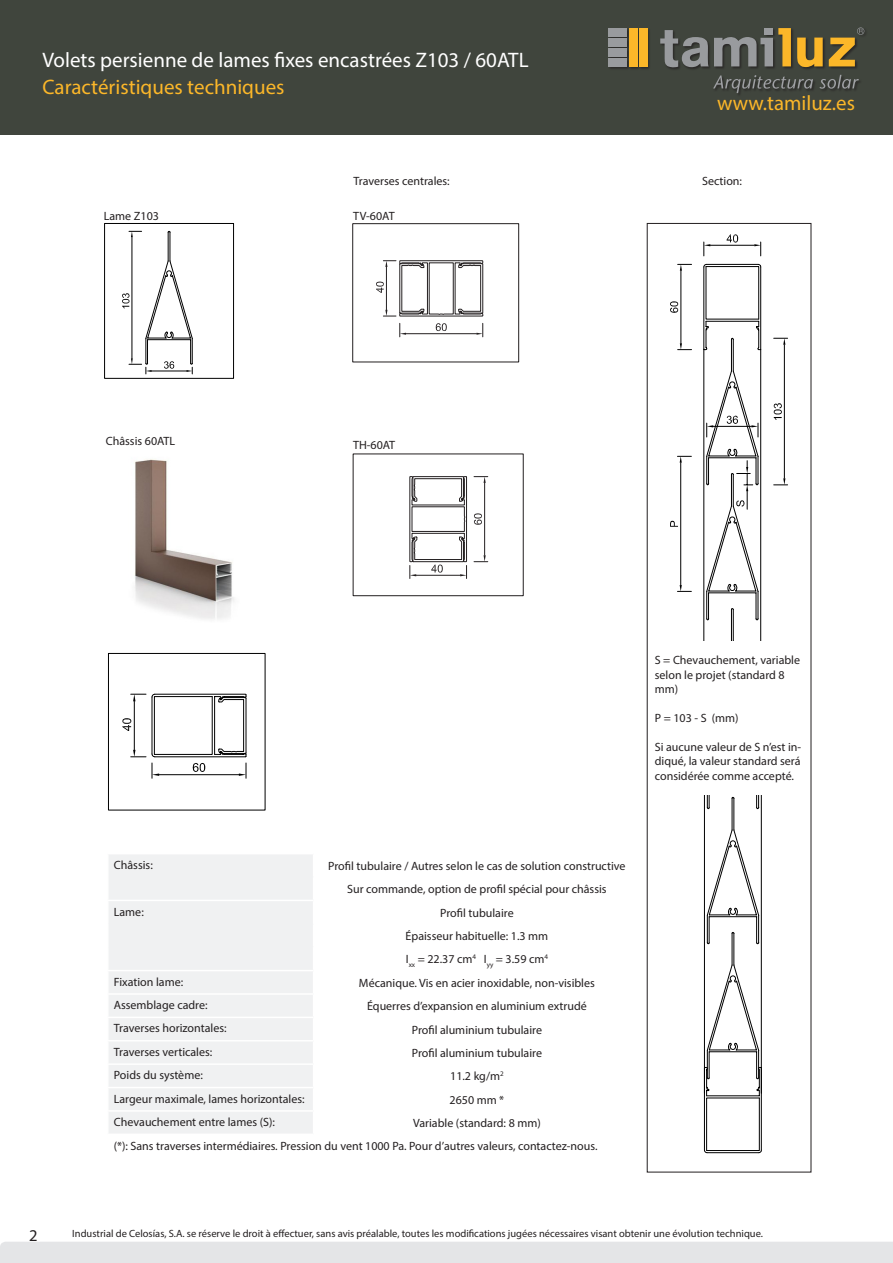
<style>
.page{position:relative;width:893px;height:1263px;background:#fff}
.page>*{position:absolute;margin:0;border:0;box-sizing:border-box;transform-origin:0 0}
.t1{font:21px "Myriad Pro";color:#fff}
.t2{font:21px "Myriad Pro";color:#fcb729}
.t3{font:20.85px "Myriad Pro";color:#fcb729}
.t4{font:16.5px "Myriad Pro";color:#231f20}
.t5{font:12px/14.4px "Myriad Pro";color:#231f20}
.t6{font:10.5px "Myriad Pro";color:#231f20}
</style>
<div class="page">
<div style="left:0;top:0;width:893px;height:135px;background:#40453d"></div>
<div style="left:0;top:1242px;width:893px;height:21px;background:#e4e5e7"></div>
<svg style="left:104px;top:223px;width:131px;height:156px"></svg>
<div style="left:109px;top:855px;width:204px;height:278px;background:#f0f1f2"></div>
<hr style="left:107px;top:900px;width:207px;height:1px;background:#fff">
<hr style="left:107px;top:970px;width:207px;height:1px;background:#fff">
<hr style="left:107px;top:993px;width:207px;height:2px;background:#fff">
<hr style="left:107px;top:1017px;width:207px;height:1px;background:#fff">
<hr style="left:107px;top:1040px;width:207px;height:1px;background:#fff">
<hr style="left:107px;top:1063px;width:207px;height:2px;background:#fff">
<hr style="left:107px;top:1087px;width:207px;height:1px;background:#fff">
<hr style="left:107px;top:1110px;width:207px;height:2px;background:#fff">
<div style="left:608px;top:27px;width:260px;height:70px;background:#231f20;opacity:.75"></div>
<svg style="left:713px;top:75px;width:100px;height:18px"></svg>
<svg style="left:819px;top:75px;width:40px;height:14px"></svg>
<div style="left:609px;top:58px;width:18px;height:9px;background:#999b9e"></div>
<div style="left:609px;top:28px;width:18px;height:9px;background:#999b9e"></div>
<div style="left:609px;top:38px;width:18px;height:9px;background:#999b9e"></div>
<div style="left:609px;top:48px;width:18px;height:9px;background:#999b9e"></div>
<div style="left:629px;top:28px;width:8px;height:39px;background:#fcb729"></div>
<div style="left:639px;top:28px;width:9px;height:39px;background:#fcb729"></div>
<svg style="left:829px;top:27px;width:35px;height:39px"></svg>
<svg style="left:797px;top:38px;width:26px;height:29px"></svg>
<svg style="left:660px;top:28px;width:131px;height:40px"></svg>
<div style="left:765px;top:28px;width:8px;height:7px;background:#999b9e"></div>
<img style="left:135px;top:459px;width:99px;height:160px">
<svg style="left:108px;top:652px;width:158px;height:159px"></svg>
<svg style="left:352px;top:223px;width:168px;height:140px"></svg>
<svg style="left:352px;top:453px;width:172px;height:144px"></svg>
<svg style="left:670px;top:223px;width:142px;height:417px"></svg>
<svg style="left:703px;top:795px;width:109px;height:363px"></svg>
<p class="t1" style="left:43px;top:47px;width:488px">Volets persienne de lames fixes encastrées Z103 / 60ATL</p>
<p class="t2" style="left:43px;top:74px;width:244px">Caractéristiques techniques</p>
<p class="t3" style="left:717px;top:90px;width:139px">www.tamiluz.es</p>
<p class="t5" style="left:353px;top:174px;width:98px">Traverses centrales:</p>
<p class="t5" style="left:702px;top:174px;width:42px">Section:</p>
<p class="t5" style="left:104px;top:208px;width:57px">Lame Z103</p>
<p class="t5" style="left:353px;top:208px;width:43px">TV-60AT</p>
<p class="t5" style="left:106px;top:434px;width:71px">Châssis 60ATL</p>
<p class="t5" style="left:353px;top:438px;width:44px">TH-60AT</p>
<p class="t5" style="left:655px;top:653px;width:147px">S = Chevauchement, variable selon le projet (standard 8 mm)</p>
<p class="t5" style="left:655px;top:711px;width:85px">P = 103 - S (mm)</p>
<p class="t5" style="left:655px;top:739px;width:148px;text-align:justify">Si aucune valeur de S n’est in&shy;diqué, la valeur standard será considérée comme accepté.</p>
<p class="t5" style="left:114px;top:857px;width:40px">Châssis:</p>
<p class="t5" style="left:328px;top:858px;width:299px">Profil tubulaire / Autres selon le cas de solution constructive</p>
<p class="t5" style="left:347px;top:882px;width:261px">Sur commande, option de profil spécial pour châssis</p>
<p class="t5" style="left:114px;top:904px;width:31px">Lame:</p>
<p class="t5" style="left:440px;top:905px;width:75px">Profil tubulaire</p>
<p class="t5" style="left:406px;top:928px;width:144px">Épaisseur habituelle: 1.3 mm</p>
<p class="t5" style="left:406px;top:952px;width:144px">I<sub>xx</sub> = 22.37 cm<sup>4</sup> I<sub>yy</sub> = 3.59 cm<sup>4</sup></p>
<p class="t5" style="left:114px;top:974px;width:71px">Fixation lame:</p>
<p class="t5" style="left:359px;top:975px;width:237px">Mécanique. Vis en acier inoxidable, non-visibles</p>
<p class="t5" style="left:114px;top:998px;width:95px">Assemblage cadre:</p>
<p class="t5" style="left:367px;top:999px;width:221px">Équerres d’expansion en aluminium extrudé</p>
<p class="t5" style="left:114px;top:1021px;width:114px">Traverses horizontales:</p>
<p class="t5" style="left:412px;top:1022px;width:132px">Profil aluminium tubulaire</p>
<p class="t5" style="left:114px;top:1044px;width:100px">Traverses verticales:</p>
<p class="t5" style="left:412px;top:1045px;width:132px">Profil aluminium tubulaire</p>
<p class="t5" style="left:114px;top:1068px;width:90px">Poids du système:</p>
<p class="t5" style="left:450px;top:1069px;width:55px">11.2 kg/m<sup>2</sup></p>
<p class="t5" style="left:114px;top:1091px;width:192px">Largeur maximale, lames horizontales:</p>
<p class="t5" style="left:450px;top:1092px;width:56px">2650 mm *</p>
<p class="t5" style="left:114px;top:1114px;width:163px">Chevauchement entre lames (S):</p>
<p class="t5" style="left:413px;top:1116px;width:129px">Variable (standard: 8 mm)</p>
<p class="t5" style="left:114px;top:1139px;width:485px">(*): Sans traverses intermédiaires. Pression du vent 1000 Pa. Pour d’autres valeurs, contactez-nous.</p>
<p class="t4" style="left:29px;top:1225px;width:10px">2</p>
<p class="t6" style="left:72px;top:1227px;width:692px">Industrial de Celosías, S.A. se réserve le droit à effectuer, sans avis préalable, toutes les modifications jugées nécessaires visant obtenir une évolution technique.</p>
</div>
